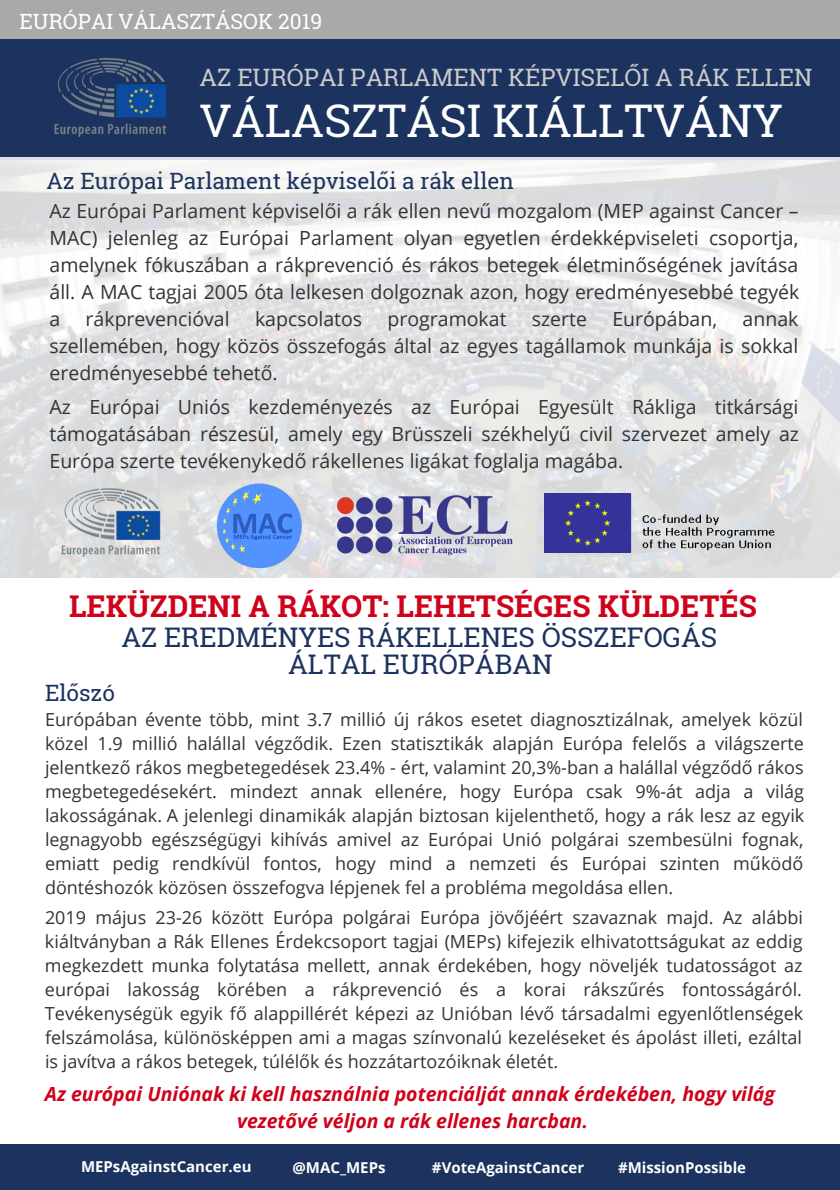
<style>
.page{position:relative;width:840px;height:1190px;background:#fff}
.page>*{position:absolute;margin:0;border:0;box-sizing:border-box;transform-origin:0 0}
.t1{font:45px "Roboto Slab";color:#fff}
.t2{font:700 30px "Roboto Slab";color:#d0021b}
.t3{font:27px/27px "Roboto Slab";color:#1c335f;text-align:center}
.t4{font:24px "Roboto Slab";color:#cacaca}
.t5{font:22.4px "Roboto Slab";color:#1c335f}
.t6{font:21px "Roboto Slab";color:#fff}
.t7{font:19.6px/27px "Open Sans";color:#333;text-align:justify}
.t8{font:italic 700 19.6px/27px "Open Sans";color:#d0021b;text-align:center}
.t9{font:18px/24px "Open Sans";color:#333;text-align:justify}
.t10{font:700 15px "Open Sans";color:#fff}
</style>
<div class="page">
<div style="left:0;top:1144px;width:840px;height:45px;background:#1c335f"></div>
<div style="left:0;top:0;width:840px;height:39px;background:#a9a9a9"></div>
<div style="left:0;top:39px;width:840px;height:120px;background:#1c335f"></div>
<img style="left:54px;top:58px;width:113px;height:79px">
<div style="left:0;top:158px;width:840px;height:422px;background:#fff;opacity:.85"></div>
<img style="left:216px;top:483px;width:85px;height:84px">
<img style="left:338px;top:488px;width:174px;height:67px">
<img style="left:40px;top:483px;width:141px;height:78px">
<img style="left:544px;top:494px;width:251px;height:58px">
<p class="t6" style="left:20px;top:7px;width:304px">EURÓPAI VÁLASZTÁSOK 2019</p>
<h3 class="t4" style="left:200px;top:60px;width:615px">AZ EURÓPAI PARLAMENT KÉPVISELŐI A RÁK ELLEN</h3>
<h1 class="t1" style="left:200px;top:89px;width:585px">VÁLASZTÁSI KIÁLLTVÁNY</h1>
<p class="t5" style="left:46px;top:166px;width:469px">Az Európai Parlament képviselői a rák ellen</p>
<p class="t7" style="left:49px;top:196px;width:751px">Az Európai Parlament képviselői a rák ellen nevű mozgalom (MEP against Cancer – MAC) jelenleg az Európai Parlament olyan egyetlen érdekképviseleti csoportja, amelynek fókuszában a rákprevenció és rákos betegek életminőségének javítása áll. A MAC tagjai 2005 óta lelkesen dolgoznak azon, hogy eredményesebbé tegyék a</p>
<p class="t7" style="left:86px;top:304px;width:146px">rákprevencióval</p>
<p class="t7" style="left:255px;top:304px;width:109px">kapcsolatos</p>
<p class="t7" style="left:388px;top:304px;width:121px">programokat</p>
<p class="t7" style="left:532px;top:304px;width:57px">szerte</p>
<p class="t7" style="left:612px;top:304px;width:106px">Európában,</p>
<p class="t7" style="left:49px;top:304px;width:750px;text-indent:693px">annak szellemében, hogy közös összefogás által az egyes tagállamok munkája is sokkal eredményesebbé tehető.</p>
<p class="t7" style="left:50px;top:393px;width:751px">Az Európai Uniós kezdeményezés az Európai Egyesült Rákliga titkársági támogatásában részesül, amely egy Brüsszeli székhelyű civil szervezet amely az Európa szerte tevékenykedő rákellenes ligákat foglalja magába.</p>
<h2 class="t2" style="left:69px;top:585px;width:689px">LEKÜZDENI A RÁKOT: LEHETSÉGES KÜLDETÉS</h2>
<p class="t5" style="left:45px;top:677px;width:72px">Előszó</p>
<h3 class="t3" style="left:122px;top:623px;width:597px">AZ EREDMÉNYES RÁKELLENES ÖSSZEFOGÁS<br>ÁLTAL EURÓPÁBAN</h3>
<p class="t9" style="left:45px;top:707px;width:761px">Európában évente több, mint 3.7 millió új rákos esetet diagnosztizálnak, amelyek közül közel 1.9 millió halállal végződik. Ezen statisztikák alapján Európa felelős a világszerte jelentkező rákos megbetegedések 23.4% - ért, valamint 20,3%-ban a halállal végződő rákos megbetegedésekért. mindezt annak ellenére, hogy Európa csak 9%-át adja a világ lakosságának. A jelenlegi dinamikák alapján biztosan kijelenthető, hogy a rák lesz az egyik legnagyobb egészségügyi kihívás amivel az Európai Unió polgárai szembesülni fognak, emiatt pedig rendkívül fontos, hogy mind a nemzeti és Európai szinten működő döntéshozók közösen összefogva lépjenek fel a probléma megoldása ellen.</p>
<p class="t9" style="left:45px;top:905px;width:760px">2019 május 23-26 között Európa polgárai Európa jövőjéért szavaznak majd. Az alábbi kiáltványban a Rák Ellenes Érdekcsoport tagjai (MEPs) kifejezik elhivatottságukat az eddig megkezdett munka folytatása mellett, annak érdekében, hogy növeljék tudatosságot az európai lakosság körében a rákprevenció és a korai rákszűrés fontosságáról.<br>Tevékenységük egyik fő alappillérét képezi az Unióban lévő társadalmi egyenlőtlenségek felszámolása, különösképpen ami a magas színvonalú kezeléseket és ápolást illeti, ezáltal is javítva a rákos betegek, túlélők és hozzátartozóiknak életét.</p>
<p class="t8" style="left:45px;top:1080px;width:732px">Az európai Uniónak ki kell használnia potenciálját annak érdekében, hogy világ vezetővé véljon a rák ellenes harcban.</p>
<p class="t10" style="left:81px;top:1155px;width:172px">MEPsAgainstCancer.eu</p>
<p class="t10" style="left:292px;top:1157px;width:95px">@MAC_MEPs</p>
<p class="t10" style="left:432px;top:1157px;width:154px">#VoteAgainstCancer</p>
<p class="t10" style="left:618px;top:1157px;width:130px">#MissionPossible</p>
</div>
